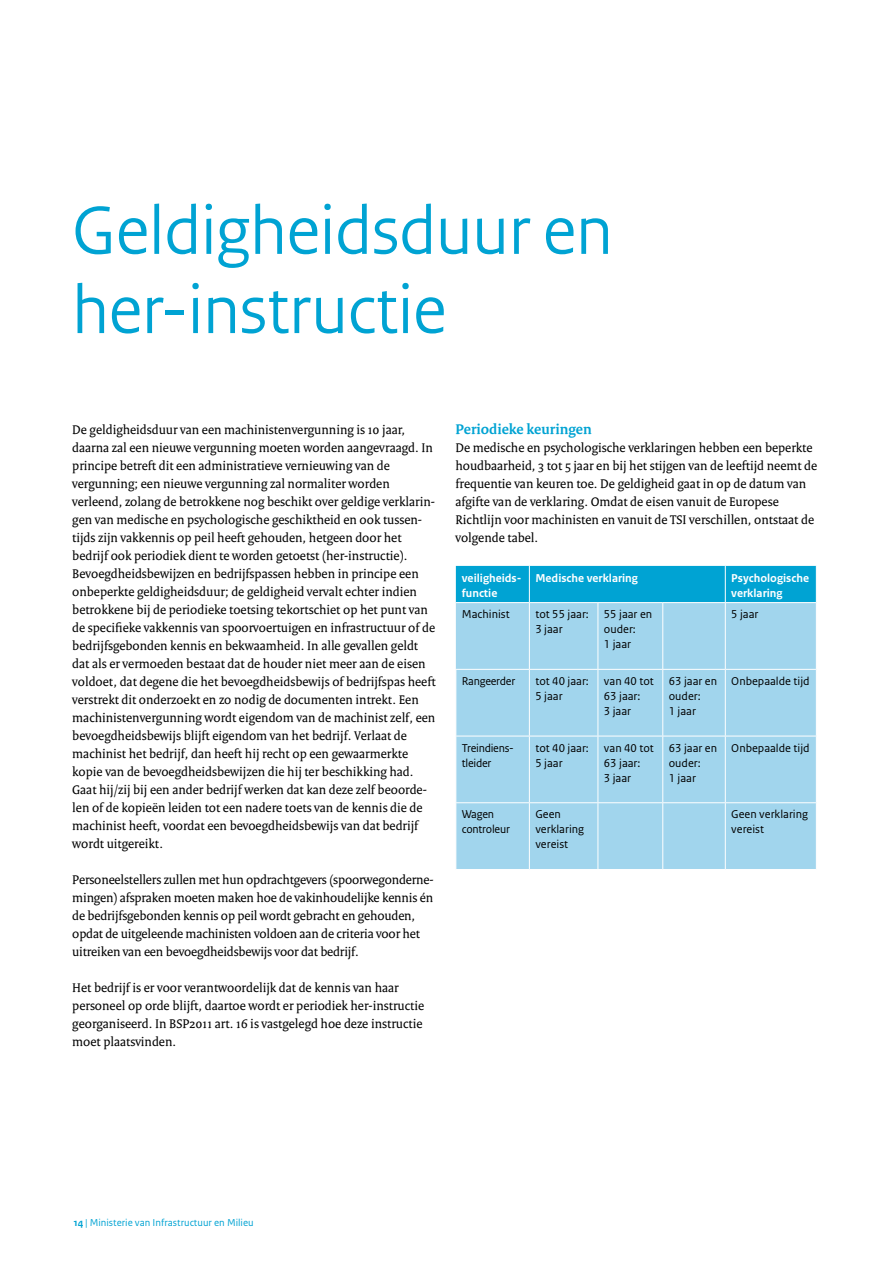
<style>
.page{position:relative;width:893px;height:1263px;background:#fff}
.page>*{position:absolute;margin:0;border:0;box-sizing:border-box;transform-origin:0 0}
.t1{font:72px/79.2px "Rijksoverheid Sans Heading";color:#00a3d3}
.t2{font:700 15px "Rijksoverheid Serif";color:#00a3d3}
.t3{font:13.5px/18px "Rijksoverheid Serif";color:#000}
.t4{font:12px/15px "Rijksoverheid Sans Text";color:#000}
.t5{font:700 12px/15px "Rijksoverheid Sans Text";color:#fff}
.t6{font:12px/15px "Rijksoverheid Sans Text";letter-spacing:-.02em;color:#000}
.t7{font:10.5px "Rijksoverheid Sans Text";color:#00a3d3}
.s1{font-weight:700}
</style>
<div class="page">
<div style="left:456px;top:566px;width:360px;height:36px;background:#00a3d3"></div>
<div style="left:456px;top:603px;width:360px;height:266px;background:#a1d5ed"></div>
<hr style="left:455px;top:669px;width:74px;height:1px;background:#fff">
<hr style="left:529px;top:669px;width:69px;height:1px;background:#fff">
<hr style="left:598px;top:669px;width:65px;height:1px;background:#fff">
<hr style="left:663px;top:669px;width:62px;height:1px;background:#fff">
<hr style="left:725px;top:669px;width:92px;height:1px;background:#fff">
<hr style="left:455px;top:736px;width:74px;height:1px;background:#fff">
<hr style="left:529px;top:736px;width:69px;height:1px;background:#fff">
<hr style="left:598px;top:736px;width:65px;height:1px;background:#fff">
<hr style="left:663px;top:736px;width:62px;height:1px;background:#fff">
<hr style="left:725px;top:736px;width:92px;height:1px;background:#fff">
<hr style="left:455px;top:802px;width:74px;height:1px;background:#fff">
<hr style="left:529px;top:802px;width:69px;height:1px;background:#fff">
<hr style="left:598px;top:802px;width:65px;height:1px;background:#fff">
<hr style="left:663px;top:802px;width:62px;height:1px;background:#fff">
<hr style="left:725px;top:802px;width:92px;height:1px;background:#fff">
<hr style="left:529px;top:566px;width:1px;height:36px;background:#fff">
<hr style="left:725px;top:566px;width:1px;height:36px;background:#fff">
<hr style="left:529px;top:603px;width:1px;height:66px;background:#fff">
<hr style="left:598px;top:603px;width:1px;height:66px;background:#fff">
<hr style="left:662px;top:603px;width:1px;height:66px;background:#fff">
<hr style="left:725px;top:603px;width:1px;height:66px;background:#fff">
<hr style="left:529px;top:670px;width:1px;height:66px;background:#fff">
<hr style="left:598px;top:670px;width:1px;height:66px;background:#fff">
<hr style="left:662px;top:670px;width:1px;height:66px;background:#fff">
<hr style="left:725px;top:670px;width:1px;height:66px;background:#fff">
<hr style="left:529px;top:736px;width:1px;height:66px;background:#fff">
<hr style="left:598px;top:736px;width:1px;height:66px;background:#fff">
<hr style="left:662px;top:736px;width:1px;height:66px;background:#fff">
<hr style="left:725px;top:736px;width:1px;height:66px;background:#fff">
<hr style="left:529px;top:803px;width:1px;height:66px;background:#fff">
<hr style="left:598px;top:803px;width:1px;height:66px;background:#fff">
<hr style="left:662px;top:803px;width:1px;height:66px;background:#fff">
<hr style="left:725px;top:803px;width:1px;height:66px;background:#fff">
<h1 class="t1" style="left:72px;top:192px;width:542px">Geldigheidsduur en her-instructie</h1>
<p class="t3" style="left:72px;top:420px;width:365px">De geldigheidsduur van een machinistenvergunning is 10 jaar, daarna zal een nieuwe vergunning moeten worden aangevraagd. In principe betreft dit een administratieve vernieuwing van de vergunning; een nieuwe vergunning zal normaliter worden verleend, zolang de betrokkene nog beschikt over geldige verklarin&shy;gen van medische en psychologische geschiktheid en ook tussen&shy;tijds zijn vakkennis op peil heeft gehouden, hetgeen door het bedrijf ook periodiek dient te worden getoetst (her-instructie).<br>Bevoegdheidsbewijzen en bedrijfspassen hebben in principe een onbeperkte geldigheidsduur; de geldigheid vervalt echter indien betrokkene bij de periodieke toetsing tekortschiet op het punt van de specifieke vakkennis van spoorvoertuigen en infrastructuur of de bedrijfsgebonden kennis en bekwaamheid. In alle gevallen geldt dat als er vermoeden bestaat dat de houder niet meer aan de eisen voldoet, dat degene die het bevoegdheidsbewijs of bedrijfspas heeft verstrekt dit onderzoekt en zo nodig de documenten intrekt. Een machinistenvergunning wordt eigendom van de machinist zelf, een bevoegdheidsbewijs blijft eigendom van het bedrijf. Verlaat de machinist het bedrijf, dan heeft hij recht op een gewaarmerkte kopie van de bevoegdheidsbewijzen die hij ter beschikking had.<br>Gaat hij/zij bij een ander bedrijf werken dat kan deze zelf beoorde&shy;len of de kopieën leiden tot een nadere toets van de kennis die de machinist heeft, voordat een bevoegdheidsbewijs van dat bedrijf wordt uitgereikt.</p>
<p class="t3" style="left:72px;top:870px;width:363px">Personeelstellers zullen met hun opdrachtgevers (spoorwegonderne&shy;mingen) afspraken moeten maken hoe de vakinhoudelijke kennis én de bedrijfsgebonden kennis op peil wordt gebracht en gehouden, opdat de uitgeleende machinisten voldoen aan de criteria voor het uitreiken van een bevoegdheidsbewijs voor dat bedrijf.</p>
<p class="t3" style="left:72px;top:978px;width:353px">Het bedrijf is er voor verantwoordelijk dat de kennis van haar personeel op orde blijft, daartoe wordt er periodiek her-instructie georganiseerd. In BSP2011 art. 16 is vastgelegd hoe deze instructie moet plaatsvinden.</p>
<p class="t2" style="left:455px;top:420px;width:138px">Periodieke keuringen</p>
<p class="t3" style="left:455px;top:438px;width:363px">De medische en psychologische verklaringen hebben een beperkte houdbaarheid, 3 tot 5 jaar en bij het stijgen van de leeftijd neemt de frequentie van keuren toe. De geldigheid gaat in op de datum van afgifte van de verklaring. Omdat de eisen vanuit de Europese Richtlijn voor machinisten en vanuit de TSI verschillen, ontstaat de volgende tabel.</p>
<p class="t5" style="left:462px;top:570px;width:61px">veiligheids&shy;functie</p>
<p class="t5" style="left:535px;top:570px;width:104px">Medische verklaring</p>
<p class="t5" style="left:731px;top:570px;width:79px">Psychologische verklaring</p>
<p class="t4" style="left:462px;top:607px;width:49px">Machinist</p>
<p class="t4" style="left:535px;top:607px;width:55px">tot 55 jaar:<br>3 jaar</p>
<p class="t4" style="left:604px;top:607px;width:50px">55 jaar en ouder:<br>1 jaar</p>
<p class="t4" style="left:731px;top:607px;width:29px">5 jaar</p>
<p class="t6" style="left:462px;top:674px;width:55px">Rangeerder</p>
<p class="t4" style="left:535px;top:674px;width:55px">tot 40 jaar:<br>5 jaar</p>
<p class="t4" style="left:604px;top:674px;width:51px">van 40 tot<br>63 jaar:<br>3 jaar</p>
<p class="t4" style="left:669px;top:674px;width:50px">63 jaar en ouder:<br>1 jaar</p>
<p class="t4" style="left:731px;top:674px;width:80px">Onbepaalde tijd</p>
<p class="t6" style="left:462px;top:740px;width:54px">Treindiens&shy;tleider</p>
<p class="t4" style="left:535px;top:740px;width:55px">tot 40 jaar:<br>5 jaar</p>
<p class="t4" style="left:604px;top:740px;width:51px">van 40 tot<br>63 jaar:<br>3 jaar</p>
<p class="t4" style="left:669px;top:740px;width:50px">63 jaar en ouder:<br>1 jaar</p>
<p class="t4" style="left:731px;top:740px;width:80px">Onbepaalde tijd</p>
<p class="t6" style="left:462px;top:807px;width:50px">Wagen controleur</p>
<p class="t4" style="left:535px;top:807px;width:50px">Geen verklaring vereist</p>
<p class="t4" style="left:731px;top:807px;width:78px">Geen verklaring vereist</p>
<p class="t7" style="left:74px;top:1216px;width:181px"><span class="s1">14</span> | Ministerie van Infrastructuur en Milieu</p>
</div>
